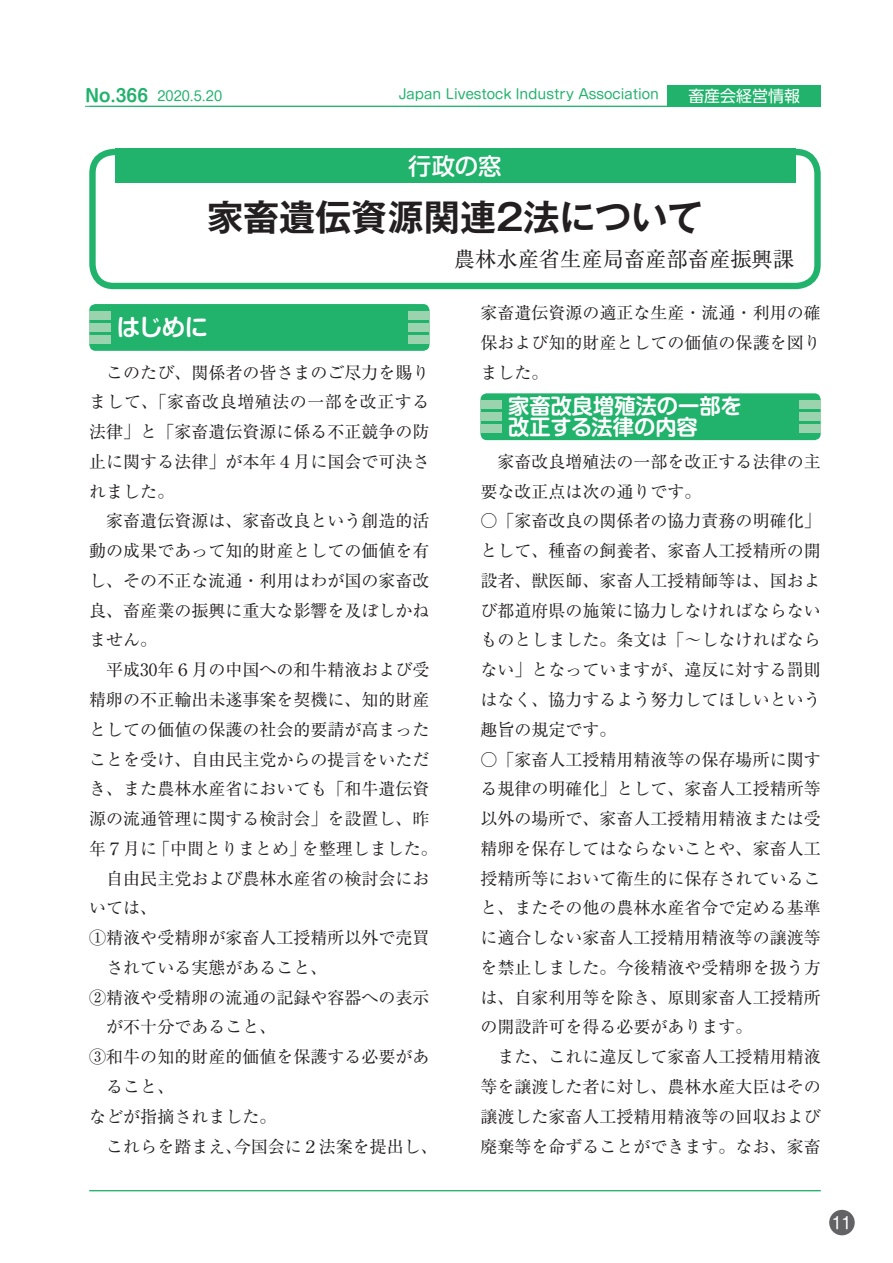
<style>
.page{position:relative;width:893px;height:1263px;background:#fff}
.page>*{position:absolute;margin:0;border:0;box-sizing:border-box;transform-origin:0 0}
.t1{font:700 36.15px "Gothic MB101 Pr 6 N De";color:#231f20}
.t2{font:500 23.4px "Shin M Go Pr 6 N";color:#fff}
.t3{font:700 23.4px "Shin M Go Pr 6 N De";color:#fff}
.t4{font:700 21.3px/21.3px "Shin M Go Pr 6 N De";color:#fff}
.t5{font:21.3px "Ryumin Pr 6 N";color:#231f20}
.t6{font:16.95px/29.7px "Ryumin Pr 6 N";color:#231f20;text-align:justify}
.t7{font:16.95px "Ryumin Pr 6 N";letter-spacing:.03em;color:#231f20}
.t8{font:700 16.95px "Shin M Go Pr 6 N De";color:#21b26c}
.t9{font:15.9px "UD Shin Go Pr 6 N";color:#fff}
.t10{font:15.9px "Shin M Go Pr 6 N";color:#fff}
.t11{font:13.35px "Shin M Go Pr 6 N";color:#21b26c}
</style>
<div class="page">
<div style="left:89px;top:149px;width:732px;height:140px;border:6px solid #21b26c;border-radius:21px"></div>
<div style="left:115px;top:149px;width:680px;height:34px;background:#21b26c"></div>
<div style="left:89px;top:304px;width:340px;height:47px;background:#21b26c;border-radius:6px"></div>
<div style="left:89px;top:311px;width:22px;height:8px;background:#9bd3af"></div>
<div style="left:408px;top:311px;width:21px;height:8px;background:#9bd3af"></div>
<div style="left:89px;top:323px;width:22px;height:8px;background:#9bd3af"></div>
<div style="left:408px;top:323px;width:21px;height:8px;background:#9bd3af"></div>
<div style="left:89px;top:336px;width:22px;height:8px;background:#9bd3af"></div>
<div style="left:408px;top:336px;width:21px;height:8px;background:#9bd3af"></div>
<div style="left:480px;top:393px;width:341px;height:47px;background:#21b26c;border-radius:6px"></div>
<div style="left:480px;top:400px;width:22px;height:9px;background:#9bd3af"></div>
<div style="left:799px;top:400px;width:22px;height:9px;background:#9bd3af"></div>
<div style="left:480px;top:413px;width:22px;height:8px;background:#9bd3af"></div>
<div style="left:799px;top:413px;width:22px;height:8px;background:#9bd3af"></div>
<div style="left:480px;top:425px;width:22px;height:8px;background:#9bd3af"></div>
<div style="left:799px;top:425px;width:22px;height:8px;background:#9bd3af"></div>
<div style="left:829px;top:1210px;width:26px;height:25px;background:#636366;border-radius:50%"></div>
<hr style="left:85px;top:106px;width:731px;height:1px;background:#21b26c">
<hr style="left:89px;top:1190px;width:732px;height:1px;background:#21b26c">
<hr style="left:89px;top:106px;width:732px;height:1px;background:#21b26c">
<div style="left:668px;top:85px;width:153px;height:21px;background:#21b26c"></div>
<p class="t8" style="left:85px;top:82px;width:65px">No.366</p>
<p class="t11" style="left:157px;top:85px;width:66px">2020.5.20</p>
<p class="t11" style="left:399px;top:83px;width:262px">Japan Livestock Industry Association</p>
<p class="t9" style="left:688px;top:83px;width:113px">畜産会経営情報</p>
<h2 class="t2" style="left:408px;top:147px;width:95px">行政の窓</h2>
<h1 class="t1" style="left:207px;top:187px;width:498px">家畜遺伝資源関連２法について</h1>
<p class="t5" style="left:454px;top:243px;width:342px">農林水産省生産局畜産部畜産振興課</p>
<h2 class="t3" style="left:117px;top:308px;width:93px">はじめに</h2>
<p class="t6" style="left:89px;top:356px;width:342px">　このたび、関係者の皆さまのご尽力を賜り</p>
<p class="t7" style="left:89px;top:389px;width:342px">まして、「家畜改良増殖法の一部を改正する</p>
<p class="t6" style="left:89px;top:416px;width:342px">法律」と「家畜遺伝資源に係る不正競争の防</p>
<p class="t6" style="left:89px;top:446px;width:342px">止に関する法律」が本年４月に国会で可決さ</p>
<p class="t6" style="left:89px;top:475px;width:87px">れました。</p>
<p class="t6" style="left:89px;top:505px;width:342px">　家畜遺伝資源は、家畜改良という創造的活</p>
<p class="t6" style="left:89px;top:535px;width:342px">動の成果であって知的財産としての価値を有</p>
<p class="t6" style="left:89px;top:565px;width:342px">し、その不正な流通・利用はわが国の家畜改</p>
<p class="t6" style="left:89px;top:595px;width:342px">良、畜産業の振興に重大な影響を及ぼしかね</p>
<p class="t6" style="left:89px;top:624px;width:70px">ません。</p>
<p class="t6" style="left:89px;top:654px;width:342px">　平成30年６月の中国への和牛精液および受</p>
<p class="t6" style="left:89px;top:684px;width:342px">精卵の不正輸出未遂事案を契機に、知的財産</p>
<p class="t6" style="left:89px;top:714px;width:342px">としての価値の保護の社会的要請が高まった</p>
<p class="t6" style="left:89px;top:743px;width:342px">ことを受け、自由民主党からの提言をいただ</p>
<p class="t6" style="left:89px;top:773px;width:342px">き、また農林水産省においても「和牛遺伝資</p>
<p class="t6" style="left:89px;top:803px;width:342px">源の流通管理に関する検討会」を設置し、昨</p>
<p class="t6" style="left:302px;top:833px;width:138px">を整理しました。</p>
<p class="t6" style="left:89px;top:833px;width:70px">年７月に</p>
<p class="t6" style="left:89px;top:862px;width:342px">　自由民主党および農林水産省の検討会にお</p>
<p class="t6" style="left:89px;top:892px;width:70px">いては、</p>
<p class="t6" style="left:89px;top:922px;width:342px">①精液や受精卵が家畜人工授精所以外で売買</p>
<p class="t6" style="left:106px;top:952px;width:223px">されている実態があること、</p>
<p class="t6" style="left:89px;top:981px;width:342px">②精液や受精卵の流通の記録や容器への表示</p>
<p class="t6" style="left:106px;top:1011px;width:172px">が不十分であること、</p>
<p class="t6" style="left:89px;top:1041px;width:342px">③和牛の知的財産的価値を保護する必要があ</p>
<p class="t6" style="left:106px;top:1071px;width:70px">ること、</p>
<p class="t6" style="left:89px;top:1101px;width:189px">などが指摘されました。</p>
<p class="t6" style="left:234px;top:1130px;width:206px">今国会に２法案を提出し、</p>
<p class="t6" style="left:153px;top:833px;width:155px">「中間とりまとめ」</p>
<p class="t6" style="left:89px;top:1130px;width:155px">　これらを踏まえ、</p>
<p class="t6" style="left:480px;top:297px;width:342px">家畜遺伝資源の適正な生産・流通・利用の確保および知的財産としての価値の保護を図りました。</p>
<p class="t4" style="left:508px;top:395px;width:235px">家畜改良増殖法の一部を改正する法律の内容</p>
<p class="t6" style="left:480px;top:446px;width:342px">　家畜改良増殖法の一部を改正する法律の主要な改正点は次の通りです。</p>
<p class="t6" style="left:480px;top:505px;width:342px">○「家畜改良の関係者の協力責務の明確化「として、種畜の飼養者、家畜人工授精所の開設者、獣医師、家畜人工授精師等は、国および都道府県の施策に協力しなければならないものとしました。条文は「〜しなければならない」となっていますが、違反に対する罰則はなく、協力するよう努力してほしいという趣旨の規定です。</p>
<p class="t6" style="left:480px;top:743px;width:342px;text-align:left">○「家畜人工授精用精液等の保存場所に関する規律の明確化」として、家畜人工授精所等以外の場所で、家畜人工授精用精液または受精卵を保存してはならないことや、家畜人工授精所等において衛生的に保存されていること、またその他の農林水産省令で定める基準に適合しない家畜人工授精用精液等の譲渡等を禁止しました。今後精液や受精卵を扱う方は、自家利用等を除き、原則家畜人工授精所の開設許可を得る必要があります。<br>　また、これに違反して家畜人工授精用精液等を譲渡した者に対し、農林水産大臣はその譲渡した家畜人工授精用精液等の回収および廃棄等を命ずることができます。なお、家畜</p>
<p class="t10" style="left:832px;top:1210px;width:21px">11</p>
</div>
